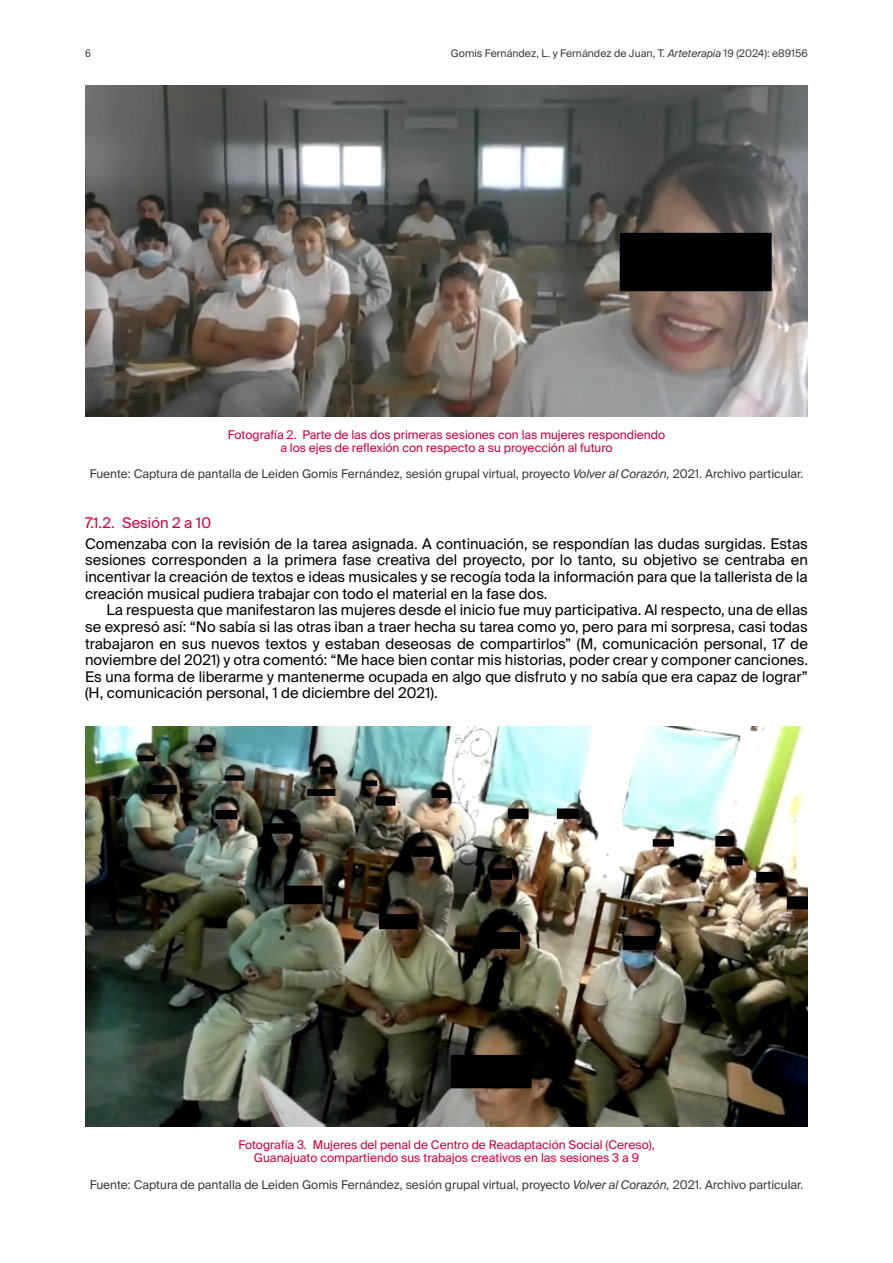
<style>
.page{position:relative;width:893px;height:1263px;background:#fff}
.page>*{position:absolute;margin:0;border:0;box-sizing:border-box;transform-origin:0 0}
.Normal_1er_parr{font:14.7px/16.6px "Suisse Intl";color:#000;text-align:justify}
.Epigrafe_2_Nivel_ES{font:14.7px "Suisse Intl";color:#cf003d}
.Título_elemento{font:12px/13.6px "Suisse Intl";color:#cf003d;text-align:center}
.Pie_elemento{font:12px "Suisse Intl";color:#3c3c3b}
.t1{font:10.5px "Suisse Intl";color:#3c3c3b}
.t2{font:10.5px "Suisse Intl";color:#3c3c3b;scale:.9 1}
.s1{font-style:italic}
</style>
<div class="page">
<img style="left:85px;top:85px;width:723px;height:332px">
<img style="left:85px;top:726px;width:723px;height:401px">
<p class="t2" style="left:85px;top:47px;width:8px">6</p>
<p class="t1" style="left:451px;top:47px;width:359px">Gomis Fernández, L. y Fernández de Juan, T. <span class="s1">Arteterapia</span> 19 (2024): e89156</p>
<p class="Título_elemento" style="left:228px;top:428px;width:439px">Fotografía 2. Parte de las dos primeras sesiones con las mujeres respondiendo a los ejes de reflexión con respecto a su proyección al futuro</p>
<p class="Pie_elemento" style="left:90px;top:467px;width:715px">Fuente: Captura de pantalla de Leiden Gomis Fernández, sesión grupal virtual, proyecto <span class="s1">Volver al Corazón,</span> 2021. Archivo particular.</p>
<p class="Epigrafe_2_Nivel_ES" style="left:85px;top:514px;width:128px">7.1.2. Sesión 2 a 10</p>
<p class="Normal_1er_parr" style="left:85px;top:535px;width:724px">Comenzaba con la revisión de la tarea asignada. A continuación, se respondían las dudas surgidas. Estas sesiones corresponden a la primera fase creativa del proyecto, por lo tanto, su objetivo se centraba en incentivar la creación de textos e ideas musicales y se recogía toda la información para que la tallerista de la creación musical pudiera trabajar con todo el material en la fase dos.</p>
<p class="Normal_1er_parr" style="left:85px;top:602px;width:724px;text-indent:21px">La respuesta que manifestaron las mujeres desde el inicio fue muy participativa. Al respecto, una de ellas se expresó así: “No sabía si las otras iban a traer hecha su tarea como yo, pero para mi sorpresa, casi todas trabajaron en sus nuevos textos y estaban deseosas de compartirlos” (M, comunicación personal, 17 de noviembre del 2021) y otra comentó: “Me hace bien contar mis historias, poder crear y componer canciones.<br>Es una forma de liberarme y mantenerme ocupada en algo que disfruto y no sabía que era capaz de lograr” (H, comunicación personal, 1 de diciembre del 2021).</p>
<p class="Título_elemento" style="left:238px;top:1138px;width:418px">Fotografía 3. Mujeres del penal de Centro de Readaptación Social (Cereso),<br>Guanajuato compartiendo sus trabajos creativos en las sesiones 3 a 9</p>
<p class="Pie_elemento" style="left:90px;top:1177px;width:715px">Fuente: Captura de pantalla de Leiden Gomis Fernández, sesión grupal virtual, proyecto <span class="s1">Volver al Corazón,</span> 2021. Archivo particular.</p>
</div>
